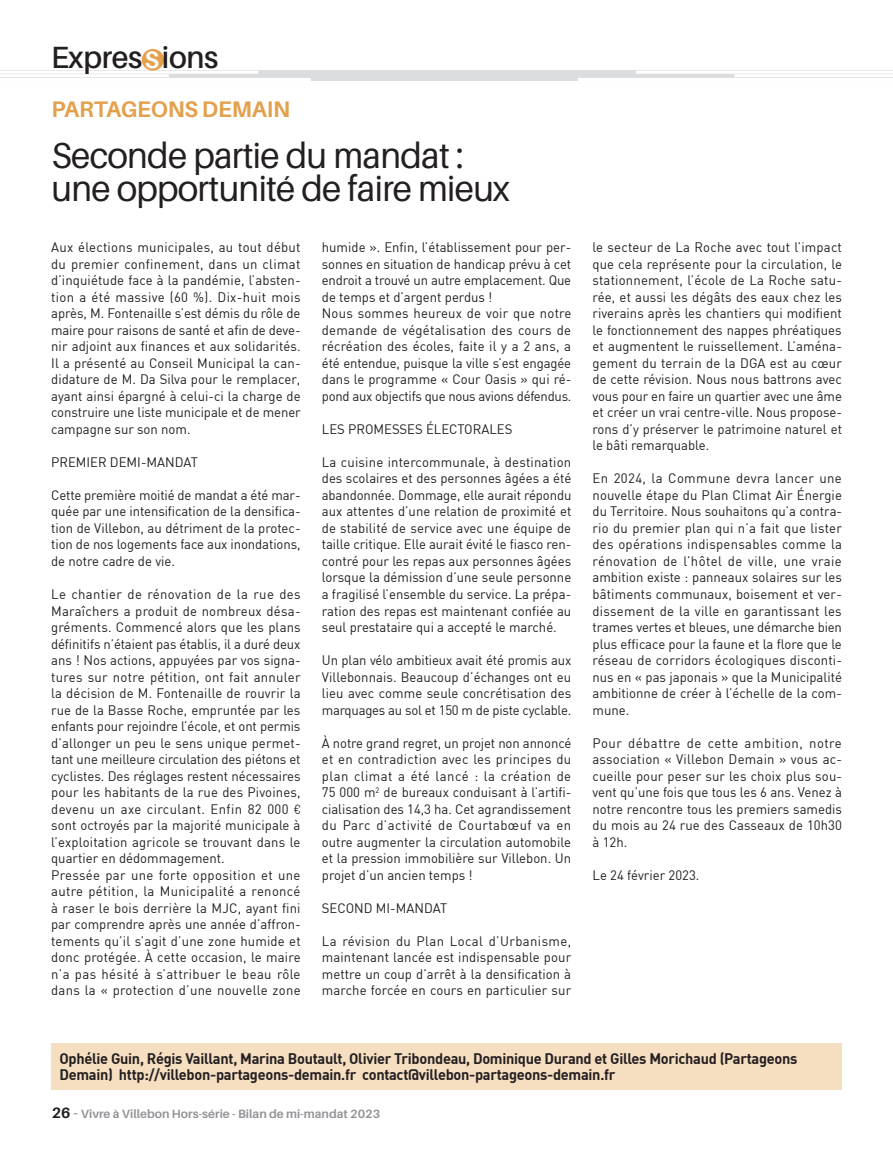
<style>
.page{position:relative;width:893px;height:1149px;background:#fff}
.page>*{position:absolute;margin:0;border:0;box-sizing:border-box;transform-origin:0 0}
._00_TITRE_MINEUR{font:36px/33.5px "Aileron";letter-spacing:-.02em;color:#231f20}
.t1{font:600 30.75px "Aileron";letter-spacing:-.01em;color:#231f20}
._00_CHAPEAU{font:700 22.5px "Aileron";letter-spacing:-.01em;color:#e3a14d}
._00_TXT_ALIGNÉ{font:700 15px/16.5px "DIN";letter-spacing:-.02em;color:#231f20}
._00_TXT_COURANT{font:13.5px/16.5px "DIN";color:#231f20;text-align:justify}
.t2{font:700 12px "Aileron";color:#939598}
.s1{color:#fff}
.s2{font-family:"DIN2014";font-weight:300}
.s3{font-size:15px;color:#231f20}
.s4{font-size:15px}
</style>
<div class="page">
<div style="left:51px;top:1042px;width:791px;height:47px;background:#f6dec1"></div>
<div style="left:0;top:70px;width:893px;height:11px;background:#dcdddf"></div>
<hr style="left:0;top:71px;width:258px;height:3px;background:#fff">
<hr style="left:0;top:74px;width:169px;height:3px;background:#fff">
<hr style="left:0;top:78px;width:311px;height:3px;background:#fff">
<hr style="left:636px;top:71px;width:257px;height:3px;background:#fff">
<hr style="left:734px;top:74px;width:159px;height:3px;background:#fff">
<hr style="left:578px;top:78px;width:315px;height:3px;background:#fff">
<div style="left:142px;top:49px;width:22px;height:22px;background:#e3a14d;border-radius:50%"></div>
<p class="t1" style="left:51px;top:41px;width:169px">Expres<span class="s1">s</span>ions</p>
<p class="_00_CHAPEAU" style="left:52px;top:97px;width:240px">PARTAGEONS DEMAIN</p>
<p class="_00_TITRE_MINEUR" style="left:52px;top:139px;width:460px">Seconde partie du mandat : une opportunité de faire mieux</p>
<p class="_00_TXT_COURANT" style="left:51px;top:240px;width:251px">Aux élections municipales, au tout début du premier confinement, dans un climat d’inquiétude face à la pandémie, l’absten&shy;tion a été massive (60 %). Dix-huit mois après, M. Fontenaille s’est démis du rôle de maire pour raisons de santé et afin de deve&shy;nir adjoint aux finances et aux solidarités.<br>Il a présenté au Conseil Municipal la can&shy;didature de M. Da Silva pour le remplacer, ayant ainsi épargné à celui-ci la charge de construire une liste municipale et de mener campagne sur son nom.</p>
<p class="_00_TXT_COURANT" style="left:51px;top:454px;width:148px">PREMIER DEMI-MANDAT</p>
<p class="_00_TXT_COURANT" style="left:51px;top:487px;width:251px">Cette première moitié de mandat a été mar&shy;quée par une intensification de la densifica&shy;tion de Villebon, au détriment de la protec&shy;tion de nos logements face aux inondations, de notre cadre de vie.</p>
<p class="_00_TXT_COURANT" style="left:51px;top:586px;width:251px">Le chantier de rénovation de la rue des Maraîchers a produit de nombreux désa&shy;gréments. Commencé alors que les plans définitifs n’étaient pas établis, il a duré deux ans ! Nos actions, appuyées par vos signa&shy;tures sur notre pétition, ont fait annuler la décision de M. Fontenaille de rouvrir la rue de la Basse Roche, empruntée par les enfants pour rejoindre l’école, et ont permis d’allonger un peu le sens unique permet&shy;tant une meilleure circulation des piétons et cyclistes. Des réglages restent nécessaires pour les habitants de la rue des Pivoines, devenu un axe circulant. Enfin 82 000 <span class="s2">€ </span>sont octroyés par la majorité municipale à l’exploitation agricole se trouvant dans le quartier en dédommagement.</p>
<p class="_00_TXT_COURANT" style="left:51px;top:867px;width:251px">Pressée par une forte opposition et une autre pétition, la Municipalité a renoncé à raser le bois derrière la MJC, ayant fini par comprendre après une année d’affron&shy;tements qu’il s’agit d’une zone humide et donc protégée. À cette occasion, le maire n’a pas hésité à s’attribuer le beau rôle dans la « protection d’une nouvelle zone</p>
<p class="_00_TXT_COURANT" style="left:322px;top:240px;width:251px">humide ». Enfin, l’établissement pour per&shy;sonnes en situation de handicap prévu à cet endroit a trouvé un autre emplacement. Que de temps et d’argent perdus !</p>
<p class="_00_TXT_COURANT" style="left:322px;top:306px;width:251px">Nous sommes heureux de voir que notre demande de végétalisation des cours de récréation des écoles, faite il y a 2 ans, a été entendue, puisque la ville s’est engagée dans le programme « Cour Oasis » qui ré&shy;pond aux objectifs que nous avions défendus.</p>
<p class="_00_TXT_COURANT" style="left:322px;top:421px;width:192px">LES PROMESSES ÉLECTORALES</p>
<p class="_00_TXT_COURANT" style="left:322px;top:454px;width:251px">La cuisine intercommunale, à destination des scolaires et des personnes âgées a été abandonnée. Dommage, elle aurait répondu aux attentes d’une relation de proximité et de stabilité de service avec une équipe de taille critique. Elle aurait évité le fiasco ren&shy;contré pour les repas aux personnes âgées lorsque la démission d’une seule personne a fragilisé l’ensemble du service. La prépa&shy;ration des repas est maintenant confiée au seul prestataire qui a accepté le marché.</p>
<p class="_00_TXT_COURANT" style="left:322px;top:652px;width:251px">Un plan vélo ambitieux avait été promis aux Villebonnais. Beaucoup d’échanges ont eu lieu avec comme seule concrétisation des marquages au sol et 150 m de piste cyclable.</p>
<p class="_00_TXT_COURANT" style="left:322px;top:735px;width:251px">À notre grand regret, un projet non annoncé et en contradiction avec les principes du plan climat a été lancé : la création de 75 000 m<sup>2</sup> de bureaux conduisant à l’artifi&shy;cialisation des 14,3 ha. Cet agrandissement du Parc d’activité de Courtabœuf va en outre augmenter la circulation automobile et la pression immobilière sur Villebon. Un projet d’un ancien temps !</p>
<p class="_00_TXT_COURANT" style="left:322px;top:900px;width:127px">SECOND MI-MANDAT</p>
<p class="_00_TXT_COURANT" style="left:322px;top:933px;width:251px">La révision du Plan Local d’Urbanisme, maintenant lancée est indispensable pour mettre un coup d’arrêt à la densification à marche forcée en cours en particulier sur</p>
<p class="_00_TXT_COURANT" style="left:592px;top:240px;width:251px">le secteur de La Roche avec tout l’impact que cela représente pour la circulation, le stationnement, l’école de La Roche satu&shy;rée, et aussi les dégâts des eaux chez les riverains après les chantiers qui modifient le fonctionnement des nappes phréatiques et augmentent le ruissellement. L’aména&shy;gement du terrain de la DGA est au cœur de cette révision. Nous nous battrons avec vous pour en faire un quartier avec une âme et créer un vrai centre-ville. Nous propose&shy;rons d’y préserver le patrimoine naturel et le bâti remarquable.</p>
<p class="_00_TXT_COURANT" style="left:592px;top:471px;width:251px">En 2024, la Commune devra lancer une nouvelle étape du Plan Climat Air Énergie du Territoire. Nous souhaitons qu’a contra&shy;rio du premier plan qui n’a fait que lister des opérations indispensables comme la rénovation de l’hôtel de ville, une vraie ambition existe : panneaux solaires sur les bâtiments communaux, boisement et ver&shy;dissement de la ville en garantissant les trames vertes et bleues, une démarche bien plus efficace pour la faune et la flore que le réseau de corridors écologiques disconti&shy;nus en « pas japonais » que la Municipalité ambitionne de créer à l’échelle de la com&shy;mune.</p>
<p class="_00_TXT_COURANT" style="left:592px;top:735px;width:251px">Pour débattre de cette ambition, notre association « Villebon Demain » vous ac&shy;cueille pour peser sur les choix plus sou&shy;vent qu’une fois que tous les 6 ans. Venez à notre rencontre tous les premiers samedis du mois au 24 rue des Casseaux de 10h30 à 12h.</p>
<p class="_00_TXT_COURANT" style="left:592px;top:867px;width:108px">Le 24 février 2023.</p>
<p class="_00_TXT_ALIGNÉ" style="left:60px;top:1050px;width:739px">Ophélie Guin, Régis Vaillant, Marina Boutault, Olivier Tribondeau, Dominique Durand et Gilles Morichaud (Partageons<br>Demain) http://villebon-partageons-demain.fr contact@villebon-partageons-demain.fr</p>
<p class="t2" style="left:52px;top:1106px;width:330px"><span class="s3">26</span> <span class="s4">-</span> Vivre à Villebon Hors-série - Bilan de mi-mandat 2023</p>
</div>
